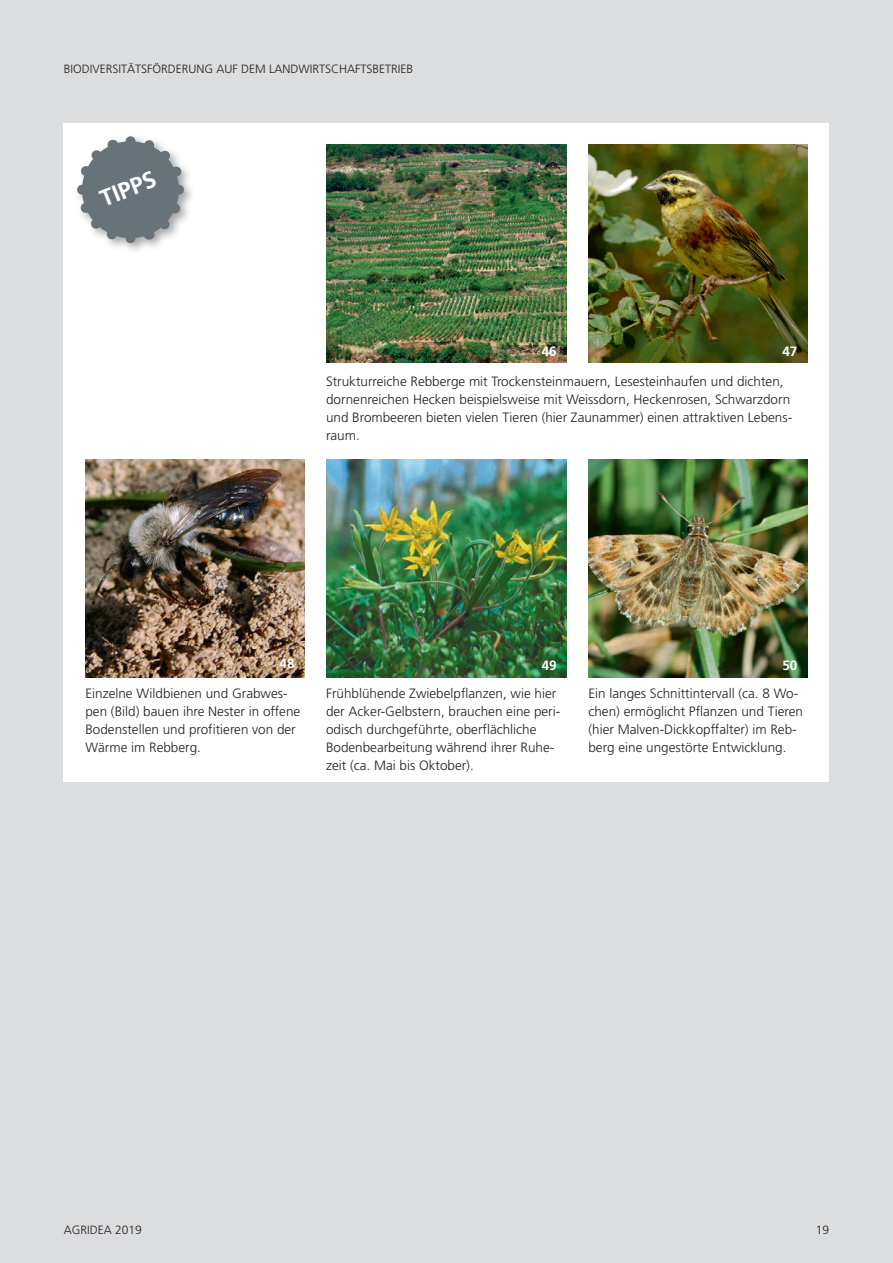
<style>
.page{position:relative;width:893px;height:1263px;background:#dcdddf}
.page>*{position:absolute;margin:0;border:0;box-sizing:border-box;transform-origin:0 0}
.t1{font:700 23.4px "Frutiger";color:#fff}
.Grundtext_9P{font:300 13.5px/18px "Frutiger";color:#231f20}
._03_9_Pt_Grundtext{font:700 13.5px "Frutiger";color:#fff}
.t2{font:300 12px "Frutiger";color:#231f20}
</style>
<div class="page">
<div style="left:64px;top:123px;width:765px;height:347px;background:#fff"></div>
<div style="left:64px;top:470px;width:765px;height:312px;background:#fff"></div>
<img style="left:588px;top:459px;width:219px;height:218px">
<img style="left:326px;top:459px;width:241px;height:218px">
<img style="left:85px;top:459px;width:220px;height:218px">
<img style="left:588px;top:145px;width:219px;height:218px">
<img style="left:326px;top:145px;width:241px;height:218px">
<div style="left:74px;top:133px;width:122px;height:122px;background:#231f20;opacity:.4"></div>
<svg style="left:75px;top:134px;width:111px;height:111px"></svg>
<p class="t2" style="left:64px;top:62px;width:351px">BIODIVERSITÄTSFÖRDERUNG AUF DEM LANDWIRTSCHAFTSBETRIEB</p>
<p class="t1" style="left:96px;top:187px;width:60px;rotate:-22deg">TIPPS</p>
<p class="_03_9_Pt_Grundtext" style="left:542px;top:344px;width:17px">46</p>
<p class="_03_9_Pt_Grundtext" style="left:782px;top:344px;width:17px">47</p>
<p class="Grundtext_9P" style="left:326px;top:372px;width:468px">Strukturreiche Rebberge mit Trockensteinmauern, Lesesteinhaufen und dichten, dornenreichen Hecken beispielsweise mit Weissdorn, Heckenrosen, Schwarzdorn und Brombeeren bieten vielen Tieren (hier Zaunammer) einen attraktiven Lebens&shy;raum.</p>
<p class="_03_9_Pt_Grundtext" style="left:280px;top:655px;width:17px">48</p>
<p class="_03_9_Pt_Grundtext" style="left:542px;top:657px;width:17px">49</p>
<p class="_03_9_Pt_Grundtext" style="left:782px;top:657px;width:17px">50</p>
<p class="Grundtext_9P" style="left:326px;top:684px;width:236px">Frühblühende Zwiebelpflanzen, wie hier der Acker-Gelbstern, brauchen eine peri&shy;odisch durchgeführte, oberflächliche Bodenbearbeitung während ihrer Ruhe&shy;zeit (ca. Mai bis Oktober).</p>
<p class="Grundtext_9P" style="left:85px;top:684px;width:216px">Einzelne Wildbienen und Grabwes&shy;pen (Bild) bauen ihre Nester in offene<br>Bodenstellen und profitieren von der<br>Wärme im Rebberg.</p>
<p class="Grundtext_9P" style="left:588px;top:684px;width:211px">Ein langes Schnittintervall (ca. 8 Wo-</p>
<p class="Grundtext_9P" style="left:588px;top:702px;width:216px">chen) ermöglicht Pflanzen und Tieren (hier Malven-Dickkopffalter) im Reb&shy;berg eine ungestörte Entwicklung.</p>
<p class="t2" style="left:64px;top:1223px;width:80px">AGRIDEA 2019</p>
<p class="t2" style="left:816px;top:1223px;width:15px">19</p>
</div>
